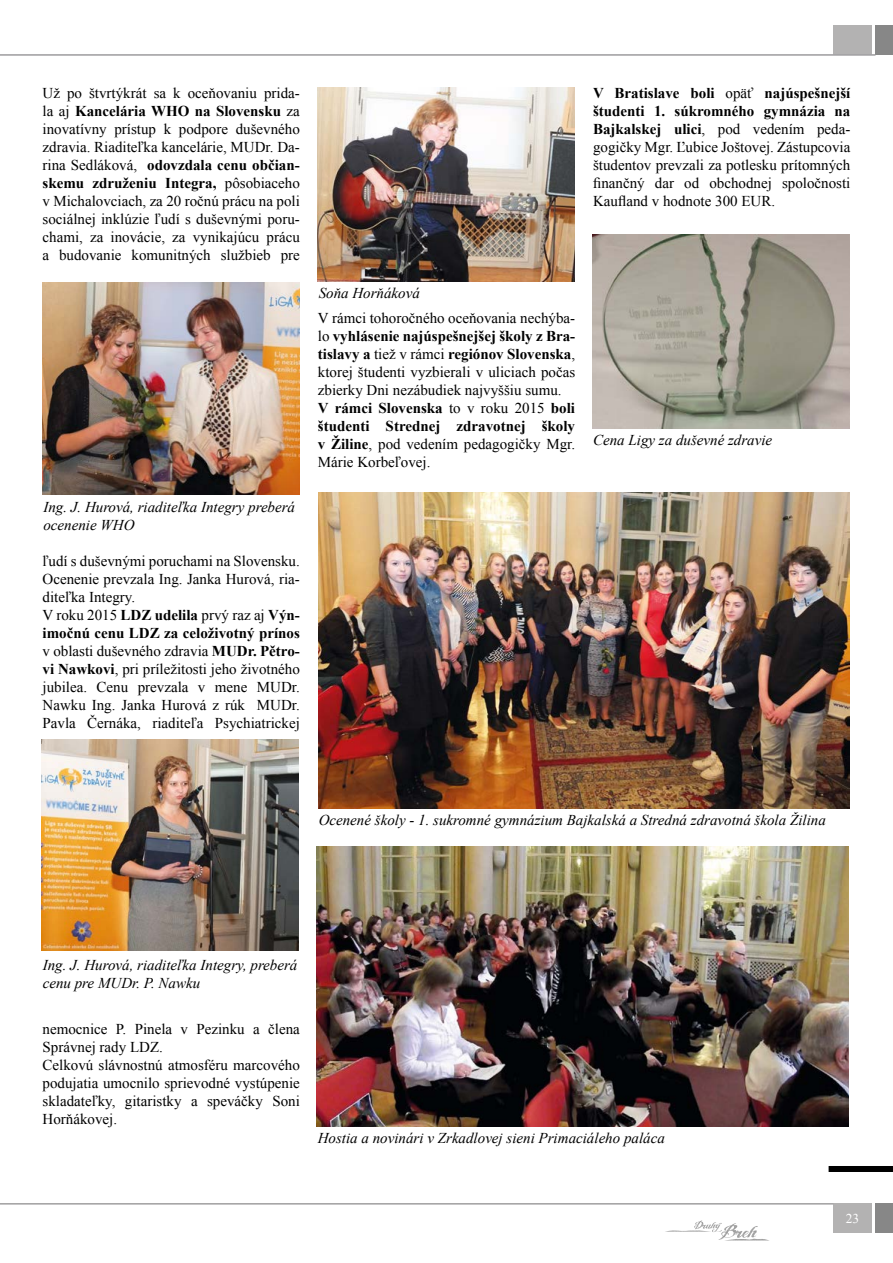
<style>
.page{position:relative;width:893px;height:1263px;background:#fff}
.page>*{position:absolute;margin:0;border:0;box-sizing:border-box;transform-origin:0 0}
.t1{font:15px/18px "Times New Roman";color:#000}
.t2{font:italic 15px/18px "Times New Roman";color:#000}
.t3{font:13.5px "Times New Roman";color:#fff}
.s1{font-weight:700}
</style>
<div class="page">
<div style="left:876px;top:26px;width:17px;height:29px;background:#878787"></div>
<div style="left:833px;top:26px;width:39px;height:29px;background:#b3b2b2"></div>
<div style="left:876px;top:1203px;width:17px;height:30px;background:#878787"></div>
<div style="left:833px;top:1203px;width:39px;height:30px;background:#b3b2b2"></div>
<svg style="left:665px;top:1220px;width:102px;height:20px"></svg>
<hr style="left:0;top:55px;width:875px;height:1px;background:#9c9b9d">
<hr style="left:0;top:1203px;width:833px;height:1px;background:#9c9b9d">
<img style="left:43px;top:283px;width:256px;height:211px">
<img style="left:42px;top:740px;width:257px;height:210px">
<img style="left:318px;top:87px;width:256px;height:195px">
<img style="left:319px;top:492px;width:531px;height:316px">
<img style="left:317px;top:846px;width:532px;height:281px">
<div style="left:829px;top:1166px;width:64px;height:6px;background:#000"></div>
<img style="left:592px;top:235px;width:257px;height:194px">
<p class="t1" style="left:43px;top:84px;width:259px;text-align:justify">Už po štvrtýkrát sa k oceňovaniu prida&shy;la aj <span class="s1">Kancelária WHO na Slovensku</span> za inovatívny prístup k podpore duševného zdravia. Riaditeľka kancelárie, MUDr. Da&shy;rina Sedláková, <span class="s1">odovzdala cenu občian&shy;skemu združeniu Integra,</span> pôsobiaceho v Michalovciach, za 20 ročnú prácu na poli sociálnej inklúzie ľudí s duševnými poru&shy;chami, za inovácie, za vynikajúcu prácu a budovanie komunitných službieb pre</p>
<p class="t2" style="left:43px;top:497px;width:253px">Ing. J. Hurová, riaditeľka Integry preberá ocenenie WHO</p>
<p class="t1" style="left:43px;top:552px;width:259px">ľudí s duševnými poruchami na Slovensku.<br>Ocenenie prevzala Ing. Janka Hurová, ria&shy;diteľka Integry.<br>V roku 2015 <span class="s1">LDZ udelila</span> prvý raz aj <span class="s1">Výn&shy;imočnú cenu LDZ za celoživotný prínos </span>v oblasti duševného zdravia <span class="s1">MUDr. Pětro&shy;vi Nawkovi</span>, pri príležitosti jeho životného jubilea. Cenu prevzala v mene MUDr.<br>Nawku Ing. Janka Hurová z rúk MUDr.<br>Pavla Černáka, riaditeľa Psychiatrickej</p>
<p class="t2" style="left:319px;top:284px;width:103px">Soňa Horňáková</p>
<p class="t1" style="left:318px;top:309px;width:259px">V rámci tohoročného oceňovania nechýba&shy;lo <span class="s1">vyhlásenie najúspešnejšej školy z Bra&shy;tislavy a</span> tiež v rámci <span class="s1">regiónov Slovenska</span>, ktorej študenti vyzbierali v uliciach počas zbierky Dni nezábudiek najvyššiu sumu.<br><span class="s1">V rámci Slovenska</span> to v roku 2015 <span class="s1">boli študenti Strednej zdravotnej školy v Žiline</span>, pod vedením pedagogičky Mgr.<br>Márie Korbeľovej.</p>
<p class="t1" style="left:593px;top:84px;width:259px;text-align:justify"><span class="s1">V Bratislave boli</span> opäť <span class="s1">najúspešnejší študenti 1. súkromného gymnázia na Bajkalskej ulici</span>, pod vedením peda&shy;gogičky Mgr. Ľubice Joštovej. Zástupcovia študentov prevzali za potlesku prítomných finančný dar od obchodnej spoločnosti Kaufland v hodnote 300 EUR.</p>
<p class="t2" style="left:593px;top:431px;width:181px">Cena Ligy za duševné zdravie</p>
<p class="t2" style="left:319px;top:810px;width:509px">Ocenené školy - 1. sukromné gymnázium Bajkalská a Stredná zdravotná škola Žilina</p>
<p class="t2" style="left:43px;top:956px;width:256px">Ing. J. Hurová, riaditeľka Integry, preberá cenu pre MUDr. P. Nawku</p>
<p class="t1" style="left:43px;top:1020px;width:259px">nemocnice P. Pinela v Pezinku a člena<br>Správnej rady LDZ.<br>Celkovú slávnostnú atmosféru marcového podujatia umocnilo sprievodné vystúpenie skladateľky, gitaristky a speváčky Soni<br>Horňákovej.</p>
<p class="t2" style="left:318px;top:1129px;width:349px">Hostia a novinári v Zrkadlovej sieni Primaciáleho paláca</p>
<p class="t3" style="left:846px;top:1209px;width:15px">23</p>
</div>
